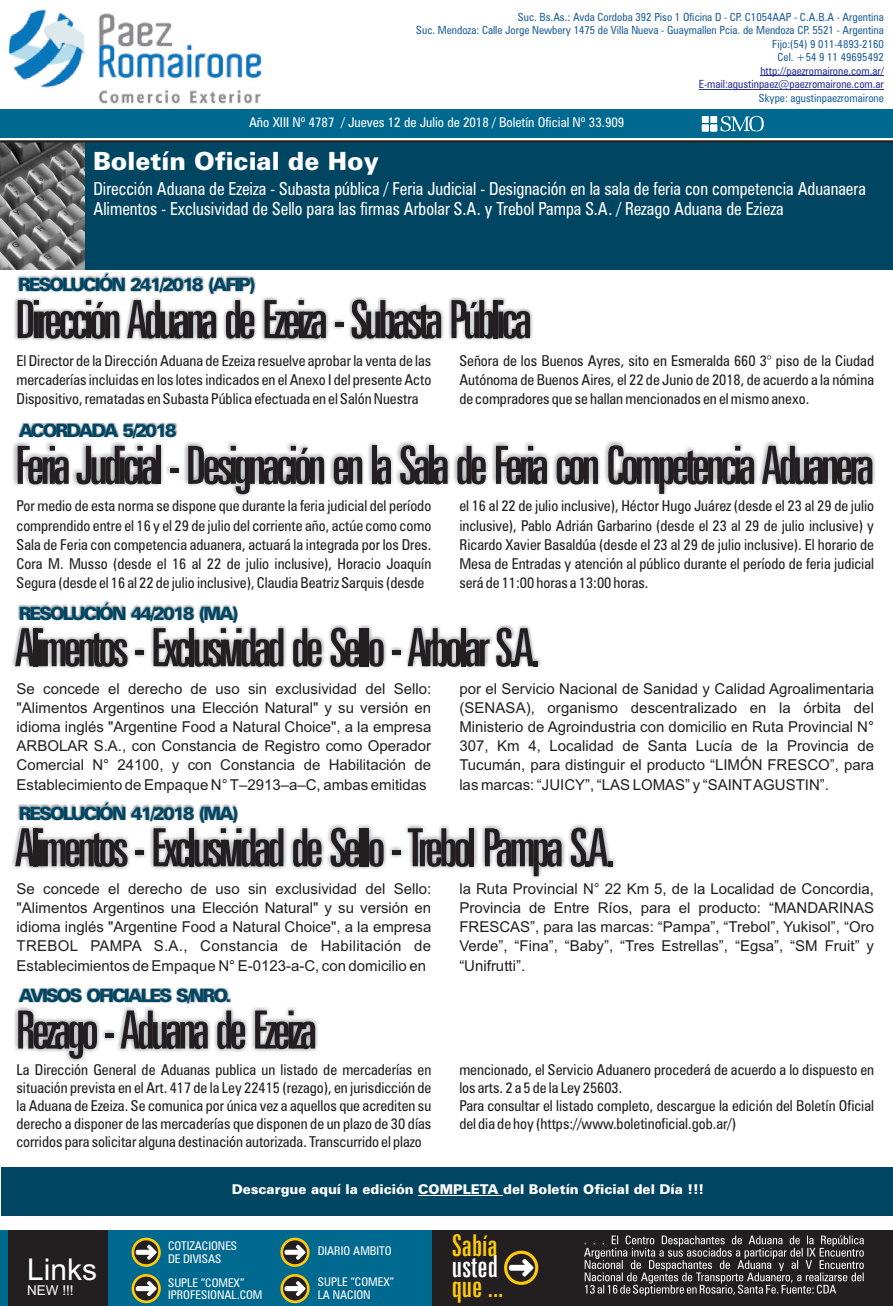
<style>
.page{position:relative;width:893px;height:1306px;background:#fff}
.page>*{position:absolute;margin:0;border:0;box-sizing:border-box;transform-origin:0 0}
.t1{font:extra-condensed 52.8px "Zurich BT";letter-spacing:-.09em;color:#231f20;scale:1.06 1}
.t2{font:extra-condensed 52.8px "Zurich BT";letter-spacing:-.09em;color:#231f20;scale:1.04 1}
.t3{font:extra-condensed 30px/41.5px "Zurich BT";color:#feca0a}
.t4{font:30px "Arial";color:#fff}
.t5{font:extra-condensed 30px "Zurich BT";color:#fff}
.t6{font:900 25.05px "Zurich BT";color:#fff}
.t7{font:900 18.15px "Zurich BT";letter-spacing:-.11em;color:#004662}
.t8{font:condensed 18px/20.5px "Zurich BT";color:#fff;scale:.93 1}
.t9{font:condensed 15px/19.2px "Zurich BT";color:#231f20;text-align:justify}
.t10{font:15px/19.2px "Arial";color:#231f20;text-align:justify}
.t11{font:condensed 13.5px "Zurich BT";color:#fff}
.t12{font:900 13.5px "Zurich BT";color:#fff}
.t13{font:13.5px "Arial";color:#fff}
.t14{font:condensed 12px/12.6px "Zurich BT";color:#fff}
.t15{font:condensed 11.25px/13.5px "Zurich BT";color:#22619a;text-align:right}
.t16{font:condensed 11.25px/13.5px "Zurich BT";color:#2d3291;text-align:right}
</style>
<div class="page">
<hr style="left:760px;top:76px;width:124px;height:1px;background:#2d3291">
<hr style="left:699px;top:89px;width:185px;height:1px;background:#2d3291">
<img style="left:8px;top:10px;width:254px;height:94px">
<div style="left:0;top:109px;width:893px;height:29px;background:#006990"></div>
<div style="left:0;top:1229px;width:893px;height:76px;background:#006990"></div>
<div style="left:8px;top:1229px;width:100px;height:76px;background:#231f20"></div>
<div style="left:432px;top:1229px;width:461px;height:76px;background:#231f20"></div>
<svg style="left:132px;top:1237px;width:29px;height:29px"></svg>
<svg style="left:134px;top:1240px;width:24px;height:24px"></svg>
<svg style="left:136px;top:1244px;width:21px;height:15px"></svg>
<svg style="left:132px;top:1273px;width:29px;height:30px"></svg>
<svg style="left:134px;top:1276px;width:24px;height:24px"></svg>
<svg style="left:136px;top:1280px;width:21px;height:16px"></svg>
<svg style="left:280px;top:1237px;width:30px;height:29px"></svg>
<svg style="left:283px;top:1240px;width:24px;height:24px"></svg>
<svg style="left:285px;top:1244px;width:20px;height:15px"></svg>
<svg style="left:280px;top:1273px;width:30px;height:30px"></svg>
<svg style="left:283px;top:1276px;width:24px;height:24px"></svg>
<svg style="left:285px;top:1280px;width:20px;height:16px"></svg>
<svg style="left:720px;top:116px;width:44px;height:15px"></svg>
<div style="left:702px;top:116px;width:7px;height:7px;background:#fff"></div>
<div style="left:710px;top:116px;width:7px;height:7px;background:#fff"></div>
<svg style="left:504px;top:1250px;width:34px;height:34px"></svg>
<svg style="left:507px;top:1253px;width:28px;height:28px"></svg>
<svg style="left:509px;top:1258px;width:24px;height:18px"></svg>
<div style="left:702px;top:124px;width:7px;height:7px;background:#fff"></div>
<div style="left:710px;top:124px;width:7px;height:7px;background:#fff"></div>
<div style="left:0;top:142px;width:893px;height:127px;background:#004662"></div>
<img style="left:0;top:142px;width:85px;height:127px">
<svg style="left:0;top:141px;width:893px;height:1px"></svg>
<div style="left:1px;top:1166px;width:891px;height:49px;background:#004662"></div>
<hr style="left:418px;top:1195px;width:85px;height:1px;background:#fff">
<img style="left:14px;top:296px;width:519px;height:45px">
<img style="left:17px;top:272px;width:239px;height:23px">
<img style="left:14px;top:1007px;width:304px;height:55px">
<img style="left:18px;top:987px;width:213px;height:17px">
<img style="left:13px;top:441px;width:862px;height:55px">
<img style="left:18px;top:423px;width:159px;height:16px">
<img style="left:12px;top:625px;width:529px;height:44px">
<img style="left:17px;top:601px;width:221px;height:22px">
<img style="left:12px;top:824px;width:604px;height:54px">
<img style="left:18px;top:800px;width:220px;height:24px">
<svg style="left:584px;top:1235px;width:280px;height:60px"></svg>
<p class="t15" style="left:416px;top:11px;width:469px">Suc. Bs.As.: Avda Cordoba 392 Piso 1 Oficina D - CP. C1054AAP - C.A.B.A - Argentina<br>Suc. Mendoza: Calle Jorge Newbery 1475 de Villa Nueva - Guaymallen Pcia. de Mendoza CP. 5521 - Argentina Fijo:(54) 9 011-4893-2160<br>Cel. +54 9 11 49695492</p>
<p class="t15" style="left:759px;top:92px;width:126px">Skype: agustinpaezromairone</p>
<p class="t16" style="left:699px;top:65px;width:186px">http://paezromairone.com.ar/<br>E-mail:agustinpaez@paezromairone.com.ar</p>
<p class="t11" style="left:249px;top:117px;width:377px">Año XIII Nº 4787 / Jueves 12 de Julio de 2018 / Boletín Oficial Nº 33.909</p>
<h3 class="t6" style="left:93px;top:153px;width:287px">Boletín Oficial de Hoy</h3>
<p class="t8" style="left:93px;top:180px;width:832px">Dirección Aduana de Ezeiza - Subasta pública / Feria Judicial - Designación en la sala de feria con competencia Aduanaera<br>Alimentos - Exclusividad de Sello para las firmas Arbolar S.A. y Trebol Pampa S.A. / Rezago Aduana de Ezieza</p>
<p class="t7" style="left:18px;top:277px;width:239px">RESOLUCIÓN 241/2018 (AFIP)</p>
<h1 class="t1" style="left:15px;top:298px;width:490px">Dirección Aduana de Ezeiza - Subasta Pública</h1>
<p class="t9" style="left:17px;top:352px;width:416px">El Director de la Dirección Aduana de Ezeiza resuelve aprobar la venta de las mercaderías incluidas en los lotes indicados en el Anexo I del presente Acto Dispositivo, rematadas en Subasta Pública efectuada en el Salón Nuestra</p>
<p class="t9" style="left:459px;top:352px;width:416px">Señora de los Buenos Ayres, sito en Esmeralda 660 3° piso de la Ciudad Autónoma de Buenos Aires, el 22 de Junio de 2018, de acuerdo a la nómina de compradores que se hallan mencionados en el mismo anexo.</p>
<p class="t7" style="left:19px;top:423px;width:160px">ACORDADA 5/2018</p>
<h1 class="t1" style="left:15px;top:443px;width:813px">Feria Judicial - Designación en la Sala de Feria con Competencia Aduanera</h1>
<p class="t9" style="left:17px;top:498px;width:416px">Por medio de esta norma se dispone que durante la feria judicial del período comprendido entre el 16 y el 29 de julio del corriente año, actúe como como Sala de Feria con competencia aduanera, actuará la integrada por los Dres.<br>Cora M. Musso (desde el 16 al 22 de julio inclusive), Horacio Joaquín Segura (desde el 16 al 22 de julio inclusive), Claudia Beatriz Sarquis (desde</p>
<p class="t9" style="left:459px;top:498px;width:416px">el 16 al 22 de julio inclusive), Héctor Hugo Juárez (desde el 23 al 29 de julio inclusive), Pablo Adrián Garbarino (desde el 23 al 29 de julio inclusive) y Ricardo Xavier Basaldúa (desde el 23 al 29 de julio inclusive). El horario de Mesa de Entradas y atención al público durante el período de feria judicial será de 11:00 horas a 13:00 horas.</p>
<h1 class="t1" style="left:15px;top:626px;width:498px">Alimentos - Exclusividad de Selo - Arbolar S.A.</h1>
<p class="t7" style="left:19px;top:605px;width:222px">RESOLUCIÓN 44/2018 (MA)</p>
<p class="t10" style="left:17px;top:680px;width:416px">Se concede el derecho de uso sin exclusividad del Sello: "Alimentos Argentinos una Elección Natural" y su versión en idioma inglés "Argentine Food a Natural Choice", a la empresa ARBOLAR S.A., con Constancia de Registro como Operador Comercial N° 24100, y con Constancia de Habilitación de Establecimiento de Empaque N° T–2913–a–C, ambas emitidas</p>
<p class="t10" style="left:459px;top:680px;width:416px">por el Servicio Nacional de Sanidad y Calidad Agroalimentaria (SENASA), organismo descentralizado en la órbita del Ministerio de Agroindustria con domicilio en Ruta Provincial N° 307, Km 4, Localidad de Santa Lucía de la Provincia de Tucumán, para distinguir el producto “LIMÓN FRESCO”, para las marcas: “JUICY”, “LAS LOMAS” y “SAINTAGUSTIN”.</p>
<h1 class="t1" style="left:15px;top:826px;width:568px">Alimentos - Exclusividad de Selo - Trebol Pampa S.A.</h1>
<p class="t7" style="left:19px;top:805px;width:222px">RESOLUCIÓN 41/2018 (MA)</p>
<p class="t10" style="left:17px;top:880px;width:416px">Se concede el derecho de uso sin exclusividad del Sello: "Alimentos Argentinos una Elección Natural" y su versión en idioma inglés "Argentine Food a Natural Choice", a la empresa TREBOL PAMPA S.A., Constancia de Habilitación de Establecimientos de Empaque N° E-0123-a-C, con domicilio en</p>
<p class="t10" style="left:459px;top:880px;width:416px">la Ruta Provincial N° 22 Km 5, de la Localidad de Concordia, Provincia de Entre Ríos, para el producto: “MANDARINAS FRESCAS”, para las marcas: “Pampa”, “Trebol”, Yukisol”, “Oro Verde”, “Fina”, “Baby”, “Tres Estrellas”, “Egsa”, “SM Fruit” y “Unifrutti”.</p>
<p class="t7" style="left:19px;top:988px;width:214px">AVISOS OFICIALES S/NRO.</p>
<h1 class="t2" style="left:15px;top:1008px;width:292px">Rezago - Aduana de Ezeiza</h1>
<p class="t9" style="left:17px;top:1062px;width:416px;line-height:18px">La Dirección General de Aduanas publica un listado de mercaderías en situación prevista en el Art. 417 de la Ley 22415 (rezago), en jurisdicción de la Aduana de Ezeiza. Se comunica por única vez a aquellos que acrediten su derecho a disponer de las mercaderías que disponen de un plazo de 30 días corridos para solicitar alguna destinación autorizada. Transcurrido el plazo</p>
<p class="t9" style="left:459px;top:1062px;width:416px;line-height:18px;text-align:left">mencionado, el Servicio Aduanero procederá de acuerdo a lo dispuesto en los arts. 2 a 5 de la Ley 25603.<br>Para consultar el listado completo, descargue la edición del Boletín Oficial del dia de hoy (https://www.boletinoficial.gob.ar/)</p>
<h2 class="t4" style="left:27px;top:1257px;width:72px">Links</h2>
<p class="t13" style="left:27px;top:1284px;width:48px">NEW !!!</p>
<p class="t12" style="left:232px;top:1183px;width:474px">Descargue aquí la edición COMPLETA del Boletín Oficial del Día !!!</p>
<p class="t14" style="left:168px;top:1240px;width:71px">COTIZACIONES<br>DE DIVISAS</p>
<p class="t14" style="left:168px;top:1277px;width:96px">SUPLE “COMEX”<br>IPROFESIONAL.COM</p>
<p class="t14" style="left:318px;top:1245px;width:75px">DIARIO AMBITO</p>
<p class="t14" style="left:318px;top:1276px;width:78px">SUPLE “COMEX”<br>LA NACION</p>
<h2 class="t3" style="left:452px;top:1227px;width:53px">Sabía que ...</h2>
<h2 class="t5" style="left:452px;top:1253px;width:48px">usted</h2>
</div>
